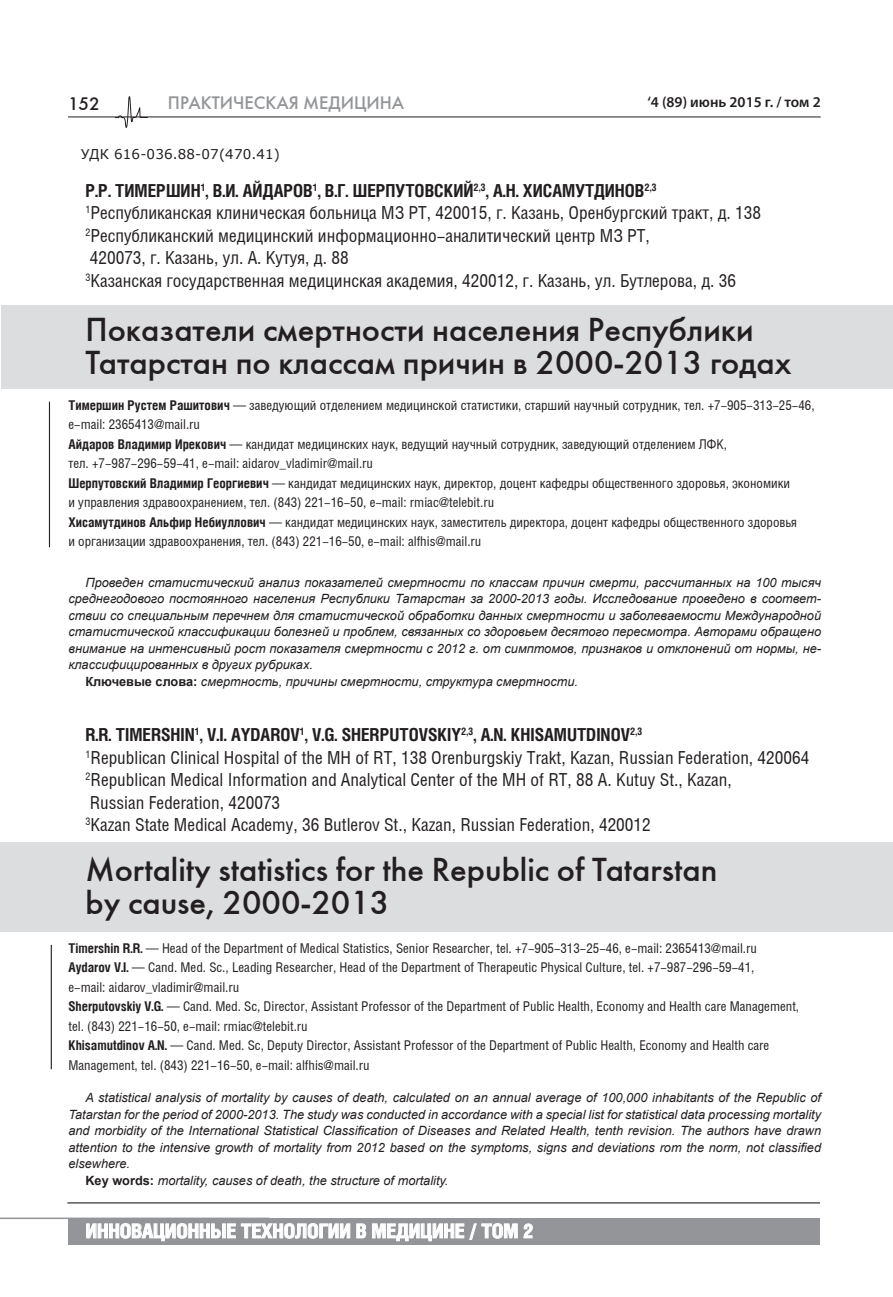
<style>
.page{position:relative;width:893px;height:1297px;background:#fff}
.page>*{position:absolute;margin:0;border:0;box-sizing:border-box;transform-origin:0 0}
.t1{font:33px/33px "Futuris C";color:#231f20}
.t2{font:700 19.5px "Helios Cond";color:#fff;scale:1.05 1}
.t3{font:18px/22.5px "Helios Cond";color:#231f20}
.t4{font:18px "Futuris C";color:#939598}
.t5{font:18px "Futuris C";color:#231f20}
.t6{font:600 15px "Myriad Pro";color:#231f20}
.t7{font:13.5px/19.5px "Helios Cond";color:#231f20}
.t8{font:13.5px "Verdana";letter-spacing:.01em;color:#231f20}
.t9{font:italic 12.75px "Arial";color:#231f20}
.s1{font-weight:700}
.s2{font-weight:700;font-style:normal}
</style>
<div class="page">
<hr style="left:0;top:1217px;width:269px;height:2px;background:#939598">
<svg style="left:114px;top:96px;width:35px;height:32px"></svg>
<hr style="left:68px;top:117px;width:753px;height:1px;background:#231f20">
<div style="left:69px;top:1218px;width:751px;height:27px;background:#939598"></div>
<svg style="left:86px;top:1223px;width:264px;height:18px"></svg>
<svg style="left:356px;top:1223px;width:10px;height:15px"></svg>
<svg style="left:372px;top:1223px;width:146px;height:18px"></svg>
<svg style="left:524px;top:1223px;width:9px;height:15px"></svg>
<div style="left:1px;top:305px;width:892px;height:84px;background:#dcdddf"></div>
<div style="left:1px;top:842px;width:892px;height:90px;background:#dcdddf"></div>
<hr style="left:49px;top:402px;width:1px;height:145px;background:#231f20">
<hr style="left:51px;top:945px;width:1px;height:124px;background:#231f20">
<hr style="left:67px;top:1202px;width:753px;height:1px;background:#231f20">
<h3 class="t5" style="left:68px;top:93px;width:33px">152</h3>
<h3 class="t4" style="left:168px;top:92px;width:238px">ПРАКТИЧЕСКАЯ МЕДИЦИНА</h3>
<p class="t6" style="left:647px;top:92px;width:175px">‘4 (89) июнь 2015 г. / том 2</p>
<p class="t8" style="left:81px;top:145px;width:200px">УДК 616-036.88-07(470.41)</p>
<p class="t3" style="left:85px;top:179px;width:677px"><span class="s1">Р.Р. ТИМЕРШИН</span><sup>1</sup><span class="s1">, В.И. АЙДАРОВ</span><sup>1</sup><span class="s1">, В.Г. ШЕРПУТОВСКИЙ</span><sup>2,3</sup><span class="s1">, А.Н. ХИСАМУТДИНОВ</span><sup>2,3<br></sup><sup>1</sup>Республиканская клиническая больница МЗ РТ, 420015, г. Казань, Оренбургский тракт, д. 138<br><sup>2</sup>Республиканский медицинский информационно-аналитический центр МЗ РТ,<br>420073, г. Казань, ул. А. Кутуя, д. 88<br><sup>3</sup>Казанская государственная медицинская академия, 420012, г. Казань, ул. Бутлерова, д. 36</p>
<h1 class="t1" style="left:85px;top:313px;width:708px">Показатели смертности населения Республики<br>Татарстан по классам причин в 2000-2013 годах</h1>
<p class="t7" style="left:68px;top:395px;width:748px"><span class="s1">Тимершин Рустем Рашитович</span> — заведующий отделением медицинской статистики, старший научный сотрудник, тел. +7-905-313-25-46, е-mail: 2365413@mail.ru<br><span class="s1">Айдаров Владимир Ирекович</span> — кандидат медицинских наук, ведущий научный сотрудник, заведующий отделением ЛФК,<br>тел. +7-987-296-59-41, е-mail: aidarov_vladimir@mail.ru<br><span class="s1">Шерпутовский Владимир Георгиевич</span> — кандидат медицинских наук, директор, доцент кафедры общественного здоровья, экономики<br>и управления здравоохранением, тел. (843) 221-16-50, е-mail: rmiac@telebit.ru<br><span class="s1">Хисамутдинов Альфир Небиуллович</span> — кандидат медицинских наук, заместитель директора, доцент кафедры общественного здоровья<br>и организации здравоохранения, тел. (843) 221-16-50, е-mail: alfhis@mail.ru</p>
<p class="t9" style="left:85px;top:574px;width:737px">Проведен статистический анализ показателей смертности по классам причин смерти, рассчитанных на 100 тысяч</p>
<p class="t9" style="left:68px;top:590px;width:754px">среднегодового постоянного населения Республики Татарстан за 2000-2013 годы. Исследование проведено в соответ-</p>
<p class="t9" style="left:68px;top:607px;width:754px">ствии со специальным перечнем для статистической обработки данных смертности и заболеваемости Международной</p>
<p class="t9" style="left:68px;top:623px;width:754px">статистической классификации болезней и проблем, связанных со здоровьем десятого пересмотра. Авторами обращено</p>
<p class="t9" style="left:68px;top:640px;width:754px">внимание на интенсивный рост показателя смертности с 2012 г. от симптомов, признаков и отклонений от нормы, не-</p>
<p class="t9" style="left:68px;top:656px;width:246px">классифицированных в других рубриках.</p>
<p class="t9" style="left:85px;top:673px;width:494px"><span class="s2">Ключевые слова:</span> смертность, причины смертности, структура смертности.</p>
<p class="t3" style="left:85px;top:723px;width:725px"><span class="s1">R.R. TIMERSHIN</span><sup>1</sup><span class="s1">, V.I. AYDAROV</span><sup>1</sup><span class="s1">, V.G. SHERPUTOVSKIY</span><sup>2,3</sup><span class="s1">, A.N. KHISAMUTDINOV</span><sup>2,3<br></sup><sup>1</sup>Republican Clinical Hospital of the MH of RT, 138 Orenburgskiy Trakt, Kazan, Russian Federation, 420064<br><sup>2</sup>Republican Medical Information and Analytical Center of the MH of RT, 88 A. Kutuy St., Kazan,<br>Russian Federation, 420073<br><sup>3</sup>Kazan State Medical Academy, 36 Butlerov St., Kazan, Russian Federation, 420012</p>
<h1 class="t1" style="left:85px;top:853px;width:633px">Mortality statistics for the Republic of Tatarstan by cause, 2000-2013</h1>
<p class="t7" style="left:68px;top:938px;width:732px"><span class="s1">Timershin R.R.</span> — Head of the Department of Medical Statistics, Senior Researcher, tel. +7-905-313-25-46, е-mail: 2365413@mail.ru <span class="s1">Aydarov V.I.</span> — Cand. Med. Sc., Leading Researcher, Head of the Department of Therapeutic Physical Culture, tel. +7-987-296-59-41,<br>e-mail: aidarov_vladimir@mail.ru<br><span class="s1">Sherputovskiy V.G.</span> — Cand. Med. Sc, Director, Assistant Professor of the Department of Public Health, Economy and Health care Management, tel. (843) 221-16-50, е-mail: rmiac@telebit.ru<br><span class="s1">Khisamutdinov A.N.</span> — Cand. Med. Sc, Deputy Director, Assistant Professor of the Department of Public Health, Economy and Health care Management, tel. (843) 221-16-50, е-mail: alfhis@mail.ru</p>
<p class="t9" style="left:85px;top:1089px;width:737px">A statistical analysis of mortality by causes of death, calculated on an annual average of 100,000 inhabitants of the Republic of</p>
<p class="t9" style="left:68px;top:1106px;width:754px">Tatarstan for the period of 2000-2013. The study was conducted in accordance with a special list for statistical data processing mortality</p>
<p class="t9" style="left:68px;top:1122px;width:754px">and morbidity of the International Statistical Classification of Diseases and Related Health, tenth revision. The authors have drawn</p>
<p class="t9" style="left:68px;top:1139px;width:754px">attention to the intensive growth of mortality from 2012 based on the symptoms, signs and deviations rom the norm, not classified</p>
<p class="t9" style="left:68px;top:1155px;width:63px">elsewhere.</p>
<p class="t9" style="left:85px;top:1172px;width:365px"><span class="s2">Key words:</span> mortality, causes of death, the structure of mortality.</p>
<h2 class="t2" style="left:86px;top:1219px;width:428px">ИННОВАЦИОННЫЕ ТЕХНОЛОГИИ В МЕДИЦИНЕ / ТОМ 2</h2>
</div>
